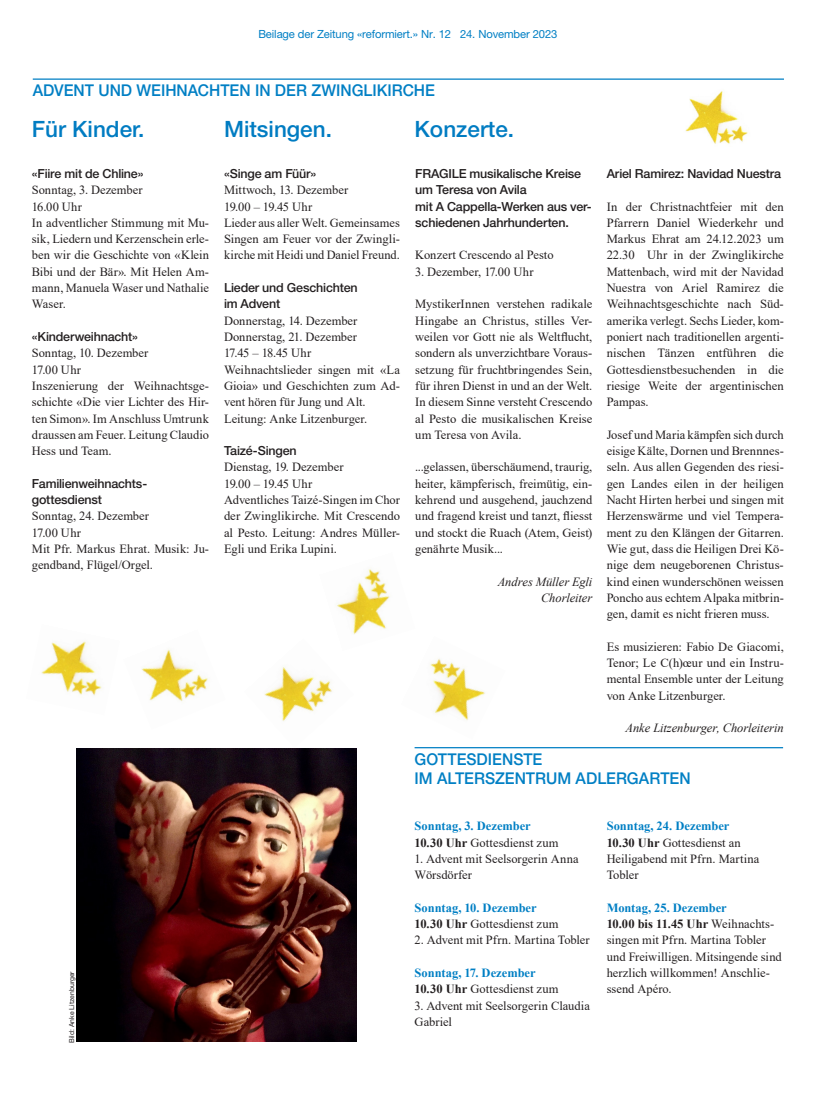
<style>
.page{position:relative;width:815px;height:1106px;background:#fff}
.page>*{position:absolute;margin:0;border:0;box-sizing:border-box;transform-origin:0 0}
.t1{font:500 22.5px "Helvetica Neue LT Pro";color:#007cc2}
.t2{font:500 16.25px/19.5px "Helvetica Neue LT Pro";color:#007fc4;scale:.96 1}
.t3{font:12.5px/16.2px "Times New Roman";color:#231f20}
.t4{font:500 12.5px/16.2px "Helvetica Neue LT Pro";letter-spacing:-.015em;color:#231f20}
.t5{font:700 12.5px/16.2px "Times New Roman";color:#007fc4}
.t6{font:italic 12.5px/16.2px "Times New Roman";letter-spacing:-.005em;color:#231f20;text-align:right}
.t7{font:11.25px "Helvetica Neue LT Pro";letter-spacing:-.01em;color:#007fc4}
.t8{font:6.88px "Helvetica Neue LT Pro";color:#231f20}
.s1{color:#231f20}
.s2{font-weight:400;color:#231f20}
.s3{font-weight:700;color:#007fc4}
.s4{font-weight:700}
</style>
<div class="page">
<img style="left:76px;top:748px;width:280px;height:293px">
<hr style="left:33px;top:78px;width:751px;height:2px;background:#007fc4">
<hr style="left:415px;top:747px;width:368px;height:1px;background:#007fc4">
<img style="left:41px;top:641px;width:61px;height:55px">
<img style="left:430px;top:658px;width:55px;height:62px">
<img style="left:264px;top:667px;width:68px;height:54px">
<img style="left:685px;top:90px;width:63px;height:54px">
<img style="left:141px;top:649px;width:67px;height:53px">
<img style="left:337px;top:569px;width:53px;height:66px">
<p class="t7" style="left:258px;top:27px;width:301px">Beilage der Zeitung «reformiert.» Nr. 12 24. November 2023</p>
<h2 class="t2" style="left:33px;top:81px;width:420px">ADVENT UND WEIHNACHTEN IN DER ZWINGLIKIRCHE</h2>
<h1 class="t1" style="left:224px;top:115px;width:109px">Mitsingen.</h1>
<h1 class="t1" style="left:415px;top:115px;width:101px">Konzerte.</h1>
<p class="t4" style="left:224px;top:165px;width:94px">«Singe am Füür»</p>
<p class="t3" style="left:224px;top:181px;width:177px">Mittwoch, 13. Dezember<br>19.00 – 19.45 Uhr<br>Lieder aus aller Welt. Gemeinsames<br>Singen am Feuer vor der Zwingli&shy;kirche mit Heidi und Daniel Freund.</p>
<p class="t4" style="left:224px;top:279px;width:135px">Lieder und Geschichten im Advent</p>
<p class="t3" style="left:224px;top:312px;width:177px">Donnerstag, 14. Dezember<br>Donnerstag, 21. Dezember<br>17.45 – 18.45 Uhr<br>Weihnachtslieder singen mit «La<br>Gioia» und Geschichten zum Ad&shy;vent hören für Jung und Alt.<br>Leitung: Anke Litzenburger.</p>
<p class="t4" style="left:224px;top:442px;width:74px">Taizé-Singen</p>
<p class="t3" style="left:224px;top:459px;width:177px">Dienstag, 19. Dezember<br>19.00 – 19.45 Uhr<br>Adventliches Taizé-Singen im Chor der Zwinglikirche. Mit Crescendo al Pesto. Leitung: Andres Müller-<br>Egli und Erika Lupini.</p>
<h1 class="t1" style="left:32px;top:115px;width:114px">Für Kinder.</h1>
<p class="t4" style="left:32px;top:165px;width:113px">«Fiire mit de Chline»</p>
<p class="t3" style="left:32px;top:181px;width:179px">Sonntag, 3. Dezember<br>16.00 Uhr<br>In adventlicher Stimmung mit Mu&shy;sik, Liedern und Kerzenschein erle&shy;ben wir die Geschichte von «Klein<br>Bibi und der Bär». Mit Helen Am&shy;mann, Manuela Waser und Nathalie<br>Waser.</p>
<p class="t4" style="left:32px;top:328px;width:108px">«Kinderweihnacht»</p>
<p class="t3" style="left:32px;top:344px;width:179px">Sonntag, 10. Dezember<br>17.00 Uhr<br>Inszenierung der Weihnachtsge&shy;schichte «Die vier Lichter des Hir&shy;ten Simon». Im Anschluss Umtrunk draussen am Feuer. Leitung Claudio<br>Hess und Team.</p>
<p class="t4" style="left:32px;top:475px;width:117px">Familienweihnachts&shy;gottesdienst</p>
<p class="t3" style="left:32px;top:507px;width:179px">Sonntag, 24. Dezember<br>17.00 Uhr<br>Mit Pfr. Markus Ehrat. Musik: Ju&shy;gendband, Flügel/Orgel.</p>
<p class="t4" style="left:415px;top:165px;width:178px">FRAGILE musikalische Kreise um Teresa von Avila<br>mit A Cappella-Werken aus ver&shy;schiedenen Jahrhunderten.</p>
<p class="t3" style="left:415px;top:247px;width:140px">Konzert Crescendo al Pesto</p>
<p class="t3" style="left:415px;top:263px;width:120px">3. Dezember, 17.00 Uhr</p>
<p class="t3" style="left:415px;top:296px;width:179px;text-align:justify">MystikerInnen verstehen radikale Hingabe an Christus, stilles Ver&shy;weilen vor Gott nie als Weltflucht, sondern als unverzichtbare Voraus&shy;setzung für fruchtbringendes Sein, für ihren Dienst in und an der Welt.<br>In diesem Sinne versteht Crescendo al Pesto die musikalischen Kreise um Teresa von Avila.</p>
<p class="t3" style="left:415px;top:459px;width:179px;text-align:justify">...gelassen, überschäumend, traurig, heiter, kämpferisch, freimütig, ein&shy;kehrend und ausgehend, jauchzend und fragend kreist und tanzt, fliesst und stockt die Ruach (Atem, Geist) genährte Musik...</p>
<p class="t6" style="left:498px;top:573px;width:96px">Andres Müller Egli<br>Chorleiter</p>
<p class="t4" style="left:607px;top:165px;width:176px">Ariel Ramirez: Navidad Nuestra</p>
<p class="t3" style="left:607px;top:198px;width:179px;text-align:justify">In der Christnachtfeier mit den Pfarrern Daniel Wiederkehr und Markus Ehrat am 24.12.2023 um 22.30 Uhr in der Zwinglikirche Mattenbach, wird mit der Navidad Nuestra von Ariel Ramirez die Weihnachtsgeschichte nach Süd&shy;amerika verlegt. Sechs Lieder, kom&shy;poniert nach traditionellen argenti&shy;nischen Tänzen entführen die Gottesdienstbesuchenden in die riesige Weite der argentinischen Pampas.</p>
<p class="t3" style="left:607px;top:426px;width:179px;text-align:justify">Josef und Maria kämpfen sich durch eisige Kälte, Dornen und Brennnes&shy;seln. Aus allen Gegenden des riesi&shy;gen Landes eilen in der heiligen Nacht Hirten herbei und singen mit Herzenswärme und viel Tempera&shy;ment zu den Klängen der Gitarren.<br>Wie gut, dass die Heiligen Drei Kö&shy;nige dem neugeborenen Christus&shy;kind einen wunderschönen weissen Poncho aus echtem Alpaka mitbrin&shy;gen, damit es nicht frieren muss.</p>
<p class="t3" style="left:607px;top:638px;width:179px;text-align:justify">Es musizieren: Fabio De Giacomi, Tenor; Le C(h)œur und ein Instru&shy;mental Ensemble unter der Leitung von Anke Litzenburger.</p>
<p class="t6" style="left:626px;top:719px;width:160px">Anke Litzenburger, Chorleiterin</p>
<p class="t8" style="left:67px;top:1042px;width:73px;rotate:-90deg">Bild: Anke Litzenburger</p>
<h2 class="t2" style="left:415px;top:749px;width:289px">GOTTESDIENSTE<br>IM ALTERSZENTRUM ADLERGARTEN</h2>
<p class="t5" style="left:415px;top:817px;width:146px">Sonntag, 3. Dezember<br><span class="s1">10.30 Uhr</span> <span class="s2">Gottesdienst zum</span></p>
<p class="t3" style="left:415px;top:850px;width:166px">1. Advent mit Seelsorgerin Anna<br>Wörsdörfer</p>
<p class="t5" style="left:415px;top:899px;width:146px">Sonntag, 10. Dezember<br><span class="s1">10.30 Uhr</span> <span class="s2">Gottesdienst zum</span></p>
<p class="t3" style="left:415px;top:931px;width:177px">2. Advent mit Pfrn. Martina Tobler</p>
<p class="t5" style="left:415px;top:964px;width:146px">Sonntag, 17. Dezember<br><span class="s1">10.30 Uhr</span> <span class="s2">Gottesdienst zum</span></p>
<p class="t3" style="left:415px;top:996px;width:177px">3. Advent mit Seelsorgerin Claudia<br>Gabriel</p>
<p class="t3" style="left:607px;top:817px;width:154px"><span class="s3">Sonntag, 24. Dezember<br></span><span class="s4">10.30 Uhr</span> Gottesdienst an<br>Heiligabend mit Pfrn. Martina<br>Tobler</p>
<p class="t3" style="left:607px;top:899px;width:177px"><span class="s3">Montag, 25. Dezember<br></span><span class="s4">10.00 bis 11.45 Uhr</span> Weihnachts&shy;singen mit Pfrn. Martina Tobler und Freiwilligen. Mitsingende sind herzlich willkommen! Anschlie&shy;ssend Apéro.</p>
</div>
